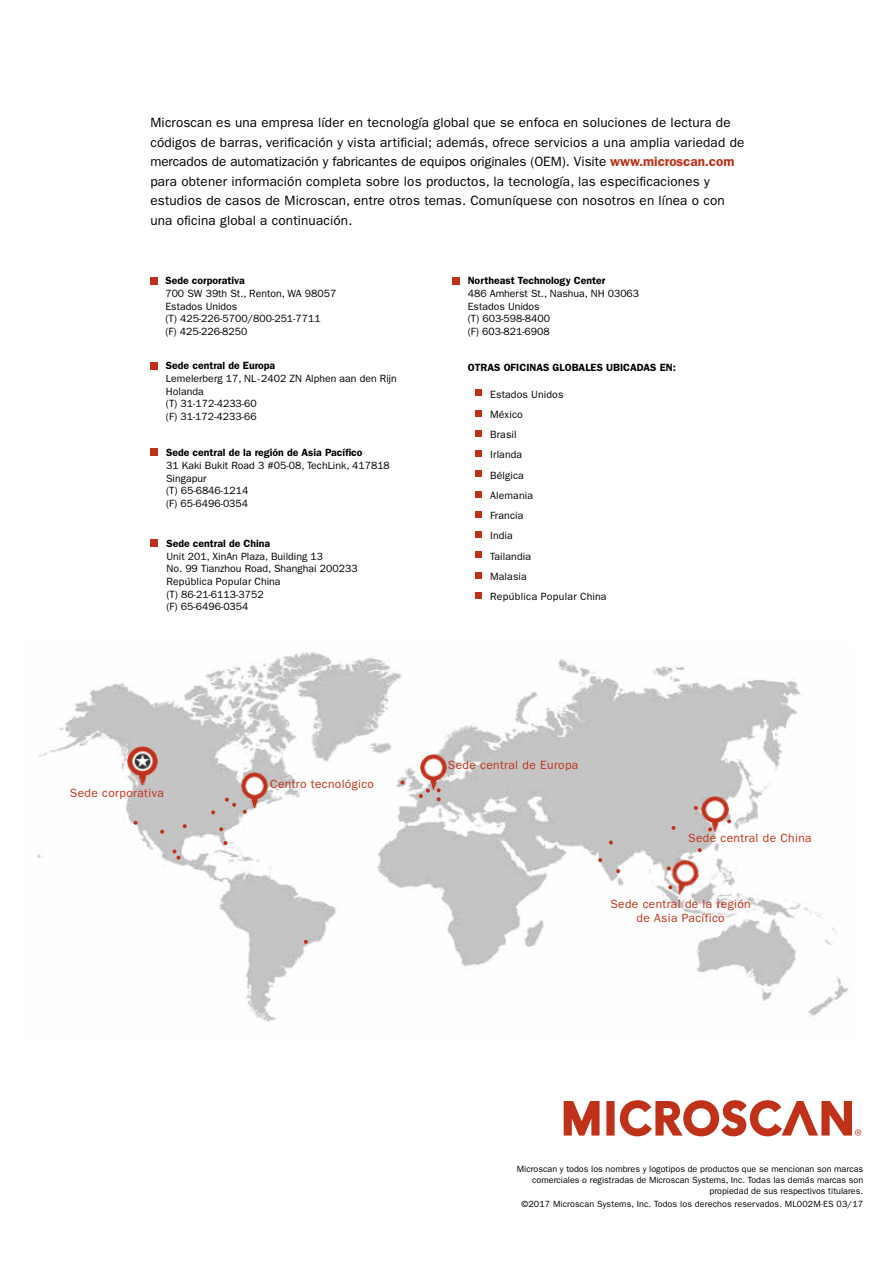
<style>
.page{position:relative;width:893px;height:1263px;background:#fff}
.page>*{position:absolute;margin:0;border:0;box-sizing:border-box;transform-origin:0 0}
.t1{font:13.5px/19.5px "ITC Franklin Gothic Std";letter-spacing:.01em;color:#000}
.t2{font:12px/14.4px "ITC Franklin Gothic Std";letter-spacing:.03em;color:#c0311a;text-align:center}
.t3{font:10.5px/12.6px "ITC Franklin Gothic Std";color:#000}
.t4{font:600 10.5px "ITC Franklin Gothic Std";color:#000}
.t5{font:9px/10.8px "ITC Franklin Gothic Std";color:#000;text-align:right}
.s1{font-weight:600;color:#c0311a}
</style>
<div class="page">
<img style="left:37px;top:652px;width:812px;height:370px">
<div style="left:150px;top:363px;width:7px;height:7px;background:#c0311a"></div>
<div style="left:150px;top:449px;width:8px;height:7px;background:#c0311a"></div>
<div style="left:150px;top:539px;width:8px;height:8px;background:#c0311a"></div>
<div style="left:150px;top:277px;width:8px;height:8px;background:#c0311a"></div>
<svg style="left:564px;top:1101px;width:36px;height:35px"></svg>
<div style="left:606px;top:1101px;width:9px;height:34px;border:4px solid #c0311a"></div>
<svg style="left:619px;top:1100px;width:242px;height:36px"></svg>
<img style="left:128px;top:746px;width:29px;height:39px">
<img style="left:241px;top:772px;width:27px;height:35px">
<img style="left:420px;top:754px;width:27px;height:35px">
<img style="left:667px;top:857px;width:35px;height:41px">
<div style="left:475px;top:389px;width:6px;height:7px;background:#c0311a"></div>
<svg style="left:475px;top:410px;width:6px;height:6px"></svg>
<div style="left:475px;top:430px;width:6px;height:7px;background:#c0311a"></div>
<div style="left:475px;top:450px;width:6px;height:7px;background:#c0311a"></div>
<div style="left:475px;top:470px;width:6px;height:7px;background:#c0311a"></div>
<svg style="left:475px;top:491px;width:6px;height:6px"></svg>
<div style="left:475px;top:511px;width:6px;height:7px;background:#c0311a"></div>
<div style="left:475px;top:531px;width:6px;height:7px;background:#c0311a"></div>
<div style="left:475px;top:551px;width:6px;height:7px;background:#c0311a"></div>
<svg style="left:475px;top:572px;width:6px;height:6px"></svg>
<div style="left:475px;top:592px;width:6px;height:7px;background:#c0311a"></div>
<div style="left:452px;top:277px;width:8px;height:8px;background:#c0311a"></div>
<img style="left:701px;top:796px;width:27px;height:35px">
<svg style="left:224px;top:841px;width:4px;height:4px"></svg>
<svg style="left:134px;top:821px;width:4px;height:4px"></svg>
<svg style="left:219px;top:827px;width:4px;height:4px"></svg>
<svg style="left:225px;top:798px;width:11px;height:9px"></svg>
<svg style="left:183px;top:824px;width:4px;height:4px"></svg>
<svg style="left:243px;top:810px;width:4px;height:4px"></svg>
<svg style="left:211px;top:810px;width:4px;height:4px"></svg>
<svg style="left:160px;top:830px;width:4px;height:4px"></svg>
<svg style="left:609px;top:840px;width:4px;height:4px"></svg>
<svg style="left:598px;top:858px;width:4px;height:4px"></svg>
<svg style="left:694px;top:806px;width:4px;height:4px"></svg>
<svg style="left:708px;top:827px;width:4px;height:4px"></svg>
<svg style="left:698px;top:848px;width:4px;height:4px"></svg>
<svg style="left:400px;top:780px;width:4px;height:4px"></svg>
<svg style="left:419px;top:789px;width:11px;height:9px"></svg>
<svg style="left:437px;top:788px;width:4px;height:13px"></svg>
<svg style="left:727px;top:819px;width:4px;height:4px"></svg>
<svg style="left:304px;top:940px;width:4px;height:4px"></svg>
<svg style="left:172px;top:849px;width:8px;height:11px"></svg>
<svg style="left:616px;top:869px;width:4px;height:4px"></svg>
<svg style="left:667px;top:866px;width:4px;height:4px"></svg>
<svg style="left:668px;top:885px;width:4px;height:4px"></svg>
<svg style="left:672px;top:826px;width:4px;height:4px"></svg>
<p class="t1" style="left:150px;top:113px;width:595px">Microscan es una empresa líder en tecnología global que se enfoca en soluciones de lectura de códigos de barras, verificación y vista artificial; además, ofrece servicios a una amplia variedad de mercados de automatización y fabricantes de equipos originales (OEM). Visite <span class="s1">www.microscan.com </span>para obtener información completa sobre los productos, la tecnología, las especificaciones y estudios de casos de Microscan, entre otros temas. Comuníquese con nosotros en línea o con una oficina global a continuación.</p>
<p class="t4" style="left:165px;top:275px;width:81px">Sede corporativa</p>
<p class="t3" style="left:165px;top:287px;width:172px">700 SW 39th St., Renton, WA 98057<br>Estados Unidos<br>(T) 425-226-5700/800-251-7711<br>(F) 425-226-8250</p>
<p class="t4" style="left:166px;top:360px;width:111px">Sede central de Europa</p>
<p class="t3" style="left:166px;top:372px;width:233px">Lemelerberg 17, NL -2402 ZN Alphen aan den Rijn<br>Holanda<br>(T) 31-172-4233-60<br>(F) 31-172-4233-66</p>
<p class="t4" style="left:166px;top:446px;width:198px">Sede central de la región de Asia Pacífico</p>
<p class="t3" style="left:166px;top:459px;width:225px">31 Kaki Bukit Road 3 #05-08, TechLink, 417818<br>Singapur<br>(T) 65-6846-1214<br>(F) 65-6496-0354</p>
<p class="t4" style="left:166px;top:537px;width:105px">Sede central de China</p>
<p class="t3" style="left:166px;top:550px;width:193px">Unit 201, XinAn Plaza, Building 13<br>No. 99 Tianzhou Road, Shanghai 200233<br>República Popular China<br>(T) 86-21-6113-3752<br>(F) 65-6496-0354</p>
<p class="t4" style="left:468px;top:275px;width:139px">Northeast Technology Center</p>
<p class="t3" style="left:468px;top:287px;width:173px">486 Amherst St., Nashua, NH 03063<br>Estados Unidos<br>(T) 603-598-8400<br>(F) 603-821-6908</p>
<p class="t4" style="left:468px;top:361px;width:209px">OTRAS OFICINAS GLOBALES UBICADAS EN:</p>
<p class="t3" style="left:490px;top:384px;width:118px;line-height:20.2px">Estados Unidos<br>México<br>Brasil<br>Irlanda<br>Bélgica<br>Alemania<br>Francia<br>India<br>Tailandia<br>Malasia<br>República Popular China</p>
<p class="t2" style="left:70px;top:786px;width:95px">Sede corporativa</p>
<p class="t2" style="left:270px;top:777px;width:105px">Centro tecnológico</p>
<p class="t2" style="left:448px;top:758px;width:132px">Sede central de Europa</p>
<p class="t2" style="left:688px;top:831px;width:125px">Sede central de China</p>
<p class="t2" style="left:610px;top:897px;width:142px">Sede central de la región de Asia Pacífico</p>
<p class="t5" style="left:517px;top:1164px;width:348px">Microscan y todos los nombres y logotipos de productos que se mencionan son marcas comerciales o registradas de Microscan Systems, Inc. Todas las demás marcas son propiedad de sus respectivos titulares.</p>
<p class="t5" style="left:521px;top:1199px;width:343px">©2017 Microscan Systems, Inc. Todos los derechos reservados. ML002M-ES 03/17</p>
</div>
